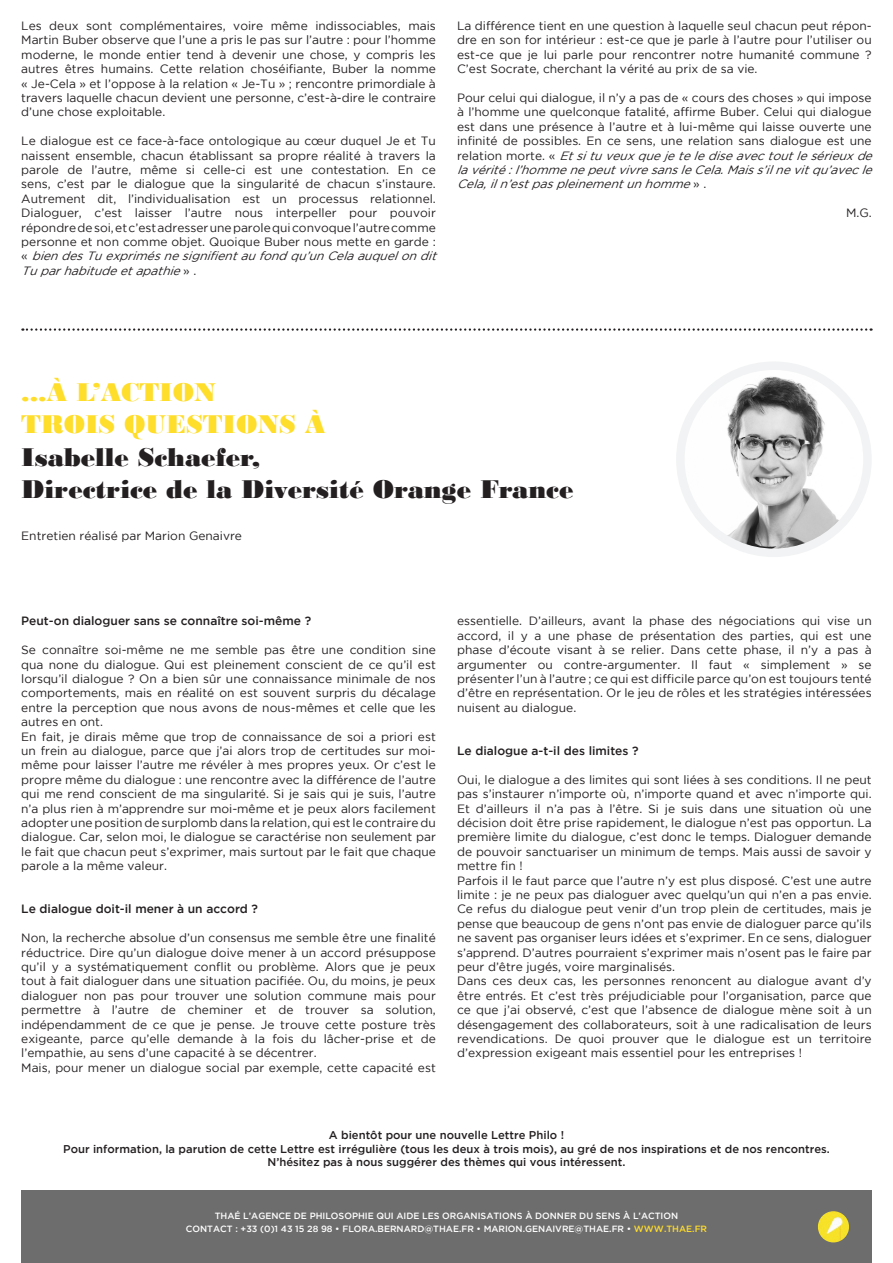
<style>
.page{position:relative;width:893px;height:1263px;background:#fff}
.page>*{position:absolute;margin:0;border:0;box-sizing:border-box;transform-origin:0 0}
.t1{font:27px "Bodoni MT Black";color:#231f20}
.t2{font:27px "Bodoni MT Black";color:#ffdd2b}
.t3{font:12px/14.4px "Gotham";color:#231f20;text-align:justify}
.t4{font:italic 12px/14.4px "Gotham";color:#231f20}
.t5{font:500 12px "Gotham";color:#231f20}
.t6{font:500 11.25px/13.5px "Gotham";color:#231f20;text-align:center}
.t7{font:500 9px/13.5px "Gotham";color:#fff;text-align:center}
.s1{font-style:normal}
.s2{font-style:italic}
.s3{color:#ffdd2b}
</style>
<div class="page">
<div style="left:21px;top:1191px;width:851px;height:72px;background:#6e6d6d"></div>
<svg style="left:22px;top:328px;width:850px;height:3px"></svg>
<div style="left:676px;top:361px;width:196px;height:196px;background:#f2f3f4;border-radius:50%"></div>
<img style="left:818px;top:1211px;width:31px;height:31px;border-radius:16px">
<img style="left:685px;top:370px;width:178px;height:179px;border-radius:89px">
<p class="t3" style="left:21px;top:18px;width:416px">Les deux sont complémentaires, voire même indissociables, mais</p>
<p class="t3" style="left:21px;top:33px;width:416px">Martin Buber observe que l’une a pris le pas sur l’autre : pour l’homme moderne, le monde entier tend à devenir une chose, y compris les autres êtres humains. Cette relation choséifiante, Buber la nomme</p>
<p class="t3" style="left:21px;top:76px;width:416px">« Je-Cela » et l’oppose à la relation « Je-Tu » ; rencontre primordiale à travers laquelle chacun devient une personne, c’est-à-dire le contraire d’une chose exploitable.</p>
<p class="t3" style="left:21px;top:134px;width:416px">Le dialogue est ce face-à-face ontologique au cœur duquel Je et Tu naissent ensemble, chacun établissant sa propre réalité à travers la</p>
<p class="t3" style="left:21px;top:162px;width:416px">parole de l’autre, même si celle-ci est une contestation. En ce sens, c’est par le dialogue que la singularité de chacun s’instaure.</p>
<p class="t3" style="left:21px;top:191px;width:416px">Autrement dit, l’individualisation est un processus relationnel.</p>
<p class="t3" style="left:21px;top:206px;width:416px">Dialoguer, c’est laisser l’autre nous interpeller pour pouvoir</p>
<p class="t3" style="left:21px;top:220px;width:416px">répondre de soi, et c’est adresser une parole qui convoque l’autre comme</p>
<p class="t4" style="left:21px;top:234px;width:421px"><span class="s1">personne et non comme objet. Quoique Buber nous mette en garde : «</span> biendesTuexprimésnesignifientaufondqu’unCelaauquelondit<br>Tuparhabitudeetapathie<span class="s1">» .</span></p>
<p class="t3" style="left:457px;top:18px;width:416px">La différence tient en une question à laquelle seul chacun peut répon&shy;dre en son for intérieur : est-ce que je parle à l’autre pour l’utiliser ou est-ce que je lui parle pour rencontrer notre humanité commune ?<br>C’est Socrate, cherchant la vérité au prix de sa vie.</p>
<p class="t3" style="left:457px;top:90px;width:421px;text-align:left">Pour celui qui dialogue, il n’y a pas de « cours des choses » qui impose à l’homme une quelconque fatalité, affirme Buber. Celui qui dialogue est dans une présence à l’autre et à lui-même qui laisse ouverte une infinité de possibles. En ce sens, une relation sans dialogue est une r e l a t i o n m o r t e . « <span class="s2">Etsituveuxquejetelediseavectoutlesérieuxde lavérité:l’hommenepeutvivresansleCela.Maiss’ilnevitqu’avecle Cela,iln’estpaspleinementunhomme</span>» .</p>
<p class="t3" style="left:846px;top:206px;width:27px">M.G.</p>
<p class="t2" style="left:21px;top:376px;width:196px">...À L’ACTION</p>
<p class="t2" style="left:21px;top:408px;width:306px">TROIS QUESTIONS À</p>
<p class="t1" style="left:21px;top:441px;width:241px">Isabelle Schaefer,</p>
<p class="t1" style="left:21px;top:473px;width:554px">Directrice de la Diversité Orange France</p>
<p class="t3" style="left:21px;top:529px;width:222px">Entretien réalisé par Marion Genaivre</p>
<p class="t5" style="left:21px;top:614px;width:291px">Peut-on dialoguer sans se connaître soi-même ?</p>
<p class="t3" style="left:21px;top:642px;width:416px">Se connaître soi-même ne me semble pas être une condition sine qua none du dialogue. Qui est pleinement conscient de ce qu’il est lorsqu’il dialogue ? On a bien sûr une connaissance minimale de nos</p>
<p class="t3" style="left:21px;top:686px;width:416px">comportements, mais en réalité on est souvent surpris du décalage entre la perception que nous avons de nous-mêmes et celle que les autres en ont.</p>
<p class="t3" style="left:21px;top:729px;width:416px">En fait, je dirais même que trop de connaissance de soi a priori est un frein au dialogue, parce que j’ai alors trop de certitudes sur moi&shy;même pour laisser l’autre me révéler à mes propres yeux. Or c’est le propre même du dialogue : une rencontre avec la différence de l’autre qui me rend conscient de ma singularité. Si je sais qui je suis, l’autre n’a plus rien à m’apprendre sur moi-même et je peux alors facilement</p>
<p class="t3" style="left:21px;top:815px;width:416px">adopter une position de surplomb dans la relation, qui est le contraire du</p>
<p class="t3" style="left:21px;top:830px;width:416px">dialogue. Car, selon moi, le dialogue se caractérise non seulement par le fait que chacun peut s’exprimer, mais surtout par le fait que chaque parole a la même valeur.</p>
<p class="t5" style="left:21px;top:902px;width:238px">Le dialogue doit-il mener à un accord ?</p>
<p class="t3" style="left:21px;top:930px;width:416px">Non, la recherche absolue d’un consensus me semble être une finalité réductrice. Dire qu’un dialogue doive mener à un accord présuppose qu’il y a systématiquement conflit ou problème. Alors que je peux tout à fait dialoguer dans une situation pacifiée. Ou, du moins, je peux</p>
<p class="t3" style="left:21px;top:988px;width:416px">dialoguer non pas pour trouver une solution commune mais pour</p>
<p class="t3" style="left:21px;top:1002px;width:416px">permettre à l’autre de cheminer et de trouver sa solution,</p>
<p class="t3" style="left:21px;top:1017px;width:416px">indépendamment de ce que je pense. Je trouve cette posture très exigeante, parce qu’elle demande à la fois du lâcher-prise et de</p>
<p class="t3" style="left:21px;top:1046px;width:297px">l’empathie, au sens d’une capacité à se décentrer.</p>
<p class="t3" style="left:21px;top:1060px;width:416px">Mais, pour mener un dialogue social par exemple, cette capacité est</p>
<p class="t3" style="left:457px;top:614px;width:416px">essentielle. D’ailleurs, avant la phase des négociations qui vise un</p>
<p class="t3" style="left:457px;top:628px;width:416px">accord, il y a une phase de présentation des parties, qui est une phase d’écoute visant à se relier. Dans cette phase, il n’y a pas à</p>
<p class="t3" style="left:457px;top:657px;width:416px">argumenter ou contre-argumenter. Il faut « simplement » se</p>
<p class="t3" style="left:457px;top:671px;width:416px">présenter l’un à l’autre ; ce qui est difficile parce qu’on est toujours tenté d’être en représentation. Or le jeu de rôles et les stratégies intéressées</p>
<p class="t3" style="left:457px;top:700px;width:121px">nuisent au dialogue.</p>
<p class="t5" style="left:457px;top:744px;width:183px">Le dialogue a-t-il des limites ?</p>
<p class="t3" style="left:457px;top:772px;width:416px">Oui, le dialogue a des limites qui sont liées à ses conditions. Il ne peut pas s’instaurer n’importe où, n’importe quand et avec n’importe qui.<br>Et d’ailleurs il n’a pas à l’être. Si je suis dans une situation où une</p>
<p class="t3" style="left:457px;top:815px;width:416px">décision doit être prise rapidement, le dialogue n’est pas opportun. La première limite du dialogue, c’est donc le temps. Dialoguer demande de pouvoir sanctuariser un minimum de temps. Mais aussi de savoir y mettre fin !</p>
<p class="t3" style="left:457px;top:873px;width:416px">Parfois il le faut parce que l’autre n’y est plus disposé. C’est une autre limite : je ne peux pas dialoguer avec quelqu’un qui n’en a pas envie.<br>Ce refus du dialogue peut venir d’un trop plein de certitudes, mais je pense que beaucoup de gens n’ont pas envie de dialoguer parce qu’ils ne savent pas organiser leurs idées et s’exprimer. En ce sens, dialoguer s’apprend. D’autres pourraient s’exprimer mais n’osent pas le faire par peur d’être jugés, voire marginalisés.</p>
<p class="t3" style="left:457px;top:974px;width:416px">Dans ces deux cas, les personnes renoncent au dialogue avant d’y être entrés. Et c’est très préjudiciable pour l’organisation, parce que ce que j’ai observé, c’est que l’absence de dialogue mène soit à un désengagement des collaborateurs, soit à une radicalisation de leurs revendications. De quoi prouver que le dialogue est un territoire</p>
<p class="t3" style="left:457px;top:1046px;width:346px">d’expression exigeant mais essentiel pour les entreprises !</p>
<p class="t6" style="left:63px;top:1128px;width:768px">A bientôt pour une nouvelle Lettre Philo !<br>Pour information, la parution de cette Lettre est irrégulière (tous les deux à trois mois), au gré de nos inspirations et de nos rencontres.<br>N’hésitez pas à nous suggérer des thèmes qui vous intéressent.</p>
<p class="t7" style="left:186px;top:1208px;width:523px">THAÉ L’AGENCE DE PHILOSOPHIE QUI AIDE LES ORGANISATIONS À DONNER DU SENS À L’ACTION<br>CONTACT : +33 (0)1 43 15 28 98 • FLORA.BERNARD@THAE.FR • MARION.GENAIVRE@THAE.FR • <span class="s3">WWW.THAE.FR</span></p>
</div>
